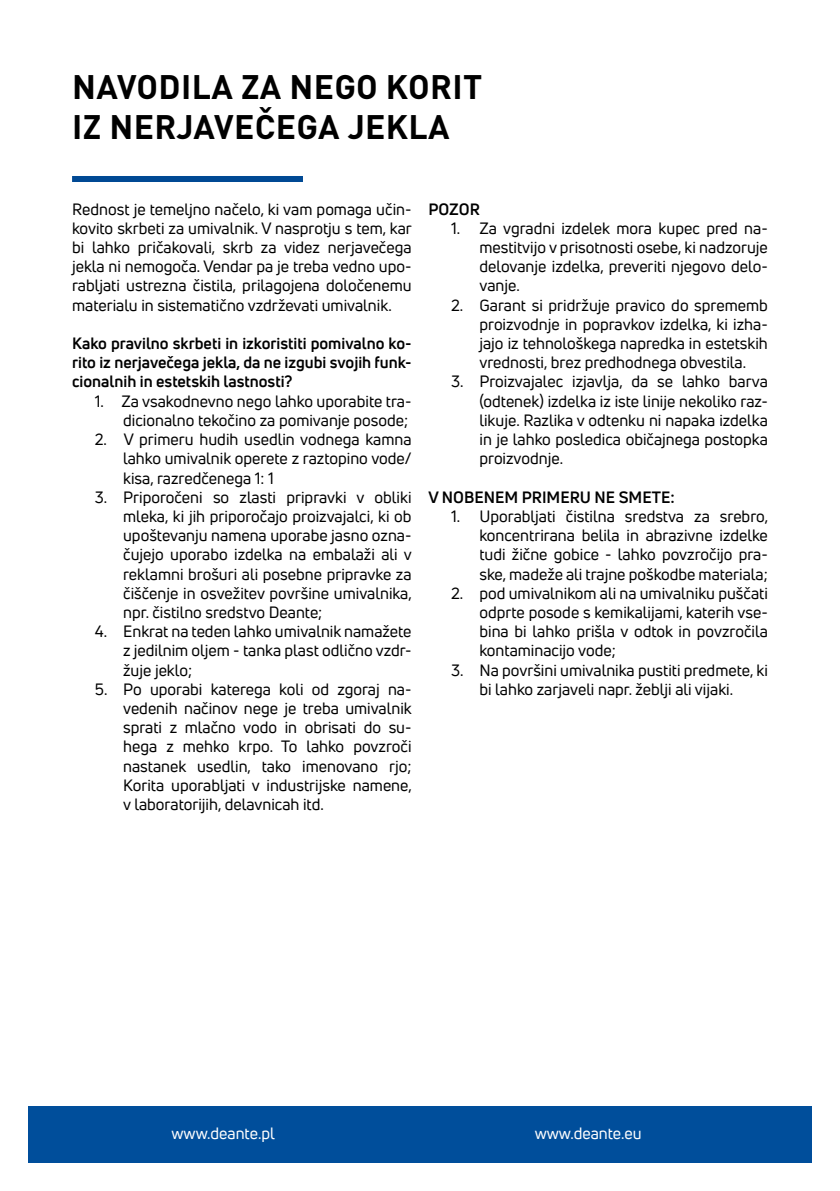
<style>
.page{position:relative;width:840px;height:1191px;background:#fff}
.page>*{position:absolute;margin:0;border:0;box-sizing:border-box;transform-origin:0 0}
.t1{font:700 33.6px/40.4px "DIN Pro";letter-spacing:.01em;color:#000}
.t2{font:16px/19.2px "Uni Neue";color:#000;text-align:justify}
.t3{font:700 16px/19.2px "Uni Neue";color:#000;text-align:justify}
.t4{font:16px "Uni Neue";color:#fff}
</style>
<div class="page">
<div style="left:28px;top:1106px;width:783px;height:56px;background:#004e9b"></div>
<div style="left:72px;top:176px;width:231px;height:6px;background:#004994"></div>
<h1 class="t1" style="left:72px;top:65px;width:411px">NAVODILA ZA NEGO KORIT<br>IZ NERJAVEČEGA JEKLA</h1>
<p class="t2" style="left:72px;top:199px;width:341px">Rednost je temeljno načelo, ki vam pomaga učin&shy;kovito skrbeti za umivalnik. V nasprotju s tem, kar bi lahko pričakovali, skrb za videz nerjavečega jekla ni nemogoča. Vendar pa je treba vedno upo&shy;rabljati ustrezna čistila, prilagojena določenemu materialu in sistematično vzdrževati umivalnik.</p>
<p class="t3" style="left:72px;top:333px;width:341px">Kako pravilno skrbeti in izkoristiti pomivalno ko&shy;rito iz nerjavečega jekla, da ne izgubi svojih funk&shy;cionalnih in estetskih lastnosti?</p>
<p class="t2" style="left:95px;top:391px;width:318px;text-align:right">1. Za vsakodnevno nego lahko uporabite tra&shy;dicionalno tekočino za pomivanje posode;</p>
<p class="t2" style="left:123px;top:429px;width:290px;text-indent:-28px">2. V primeru hudih usedlin vodnega kamna lahko umivalnik operete z raztopino vode/ kisa, razredčenega 1: 1</p>
<p class="t2" style="left:123px;top:487px;width:290px;text-indent:-28px">3. Priporočeni so zlasti pripravki v obliki mleka, ki jih priporočajo proizvajalci, ki ob upoštevanju namena uporabe jasno ozna&shy;čujejo uporabo izdelka na embalaži ali v reklamni brošuri ali posebne pripravke za čiščenje in osvežitev površine umivalnika, npr. čistilno sredstvo Deante;</p>
<p class="t2" style="left:123px;top:621px;width:290px;text-indent:-28px">4. Enkrat na teden lahko umivalnik namažete z jedilnim oljem - tanka plast odlično vzdr&shy;žuje jeklo;</p>
<p class="t2" style="left:123px;top:679px;width:290px;text-indent:-28px">5. Po uporabi katerega koli od zgoraj na&shy;vedenih načinov nege je treba umivalnik sprati z mlačno vodo in obrisati do su&shy;hega z mehko krpo. To lahko povzroči nastanek usedlin, tako imenovano rjo; Korita uporabljati v industrijske namene, v laboratorijih, delavnicah itd.</p>
<p class="t3" style="left:428px;top:199px;width:53px">POZOR</p>
<p class="t2" style="left:479px;top:218px;width:290px;text-indent:-28px">1. Za vgradni izdelek mora kupec pred na&shy;mestitvijo v prisotnosti osebe, ki nadzoruje delovanje izdelka, preveriti njegovo delo&shy;vanje.</p>
<p class="t2" style="left:479px;top:295px;width:290px;text-indent:-28px">2. Garant si pridržuje pravico do sprememb proizvodnje in popravkov izdelka, ki izha&shy;jajo iz tehnološkega napredka in estetskih vrednosti, brez predhodnega obvestila.</p>
<p class="t2" style="left:479px;top:372px;width:290px;text-indent:-28px">3. Proizvajalec izjavlja, da se lahko barva (odtenek) izdelka iz iste linije nekoliko raz&shy;likuje. Razlika v odtenku ni napaka izdelka in je lahko posledica običajnega postopka proizvodnje.</p>
<p class="t3" style="left:428px;top:487px;width:248px">V NOBENEM PRIMERU NE SMETE:</p>
<p class="t2" style="left:479px;top:506px;width:290px;text-indent:-28px">1. Uporabljati čistilna sredstva za srebro, koncentrirana belila in abrazivne izdelke tudi žične gobice - lahko povzročijo pra&shy;ske, madeže ali trajne poškodbe materiala;</p>
<p class="t2" style="left:479px;top:583px;width:290px;text-indent:-28px">2. pod umivalnikom ali na umivalniku puščati odprte posode s kemikalijami, katerih vse&shy;bina bi lahko prišla v odtok in povzročila kontaminacijo vode;</p>
<p class="t2" style="left:451px;top:660px;width:318px;text-align:center">3. Na površini umivalnika pustiti predmete, ki bi lahko zarjaveli napr. žeblji ali vijaki.</p>
<p class="t4" style="left:171px;top:1123px;width:105px">www.deante.pl</p>
<p class="t4" style="left:534px;top:1123px;width:108px">www.deante.eu</p>
</div>
